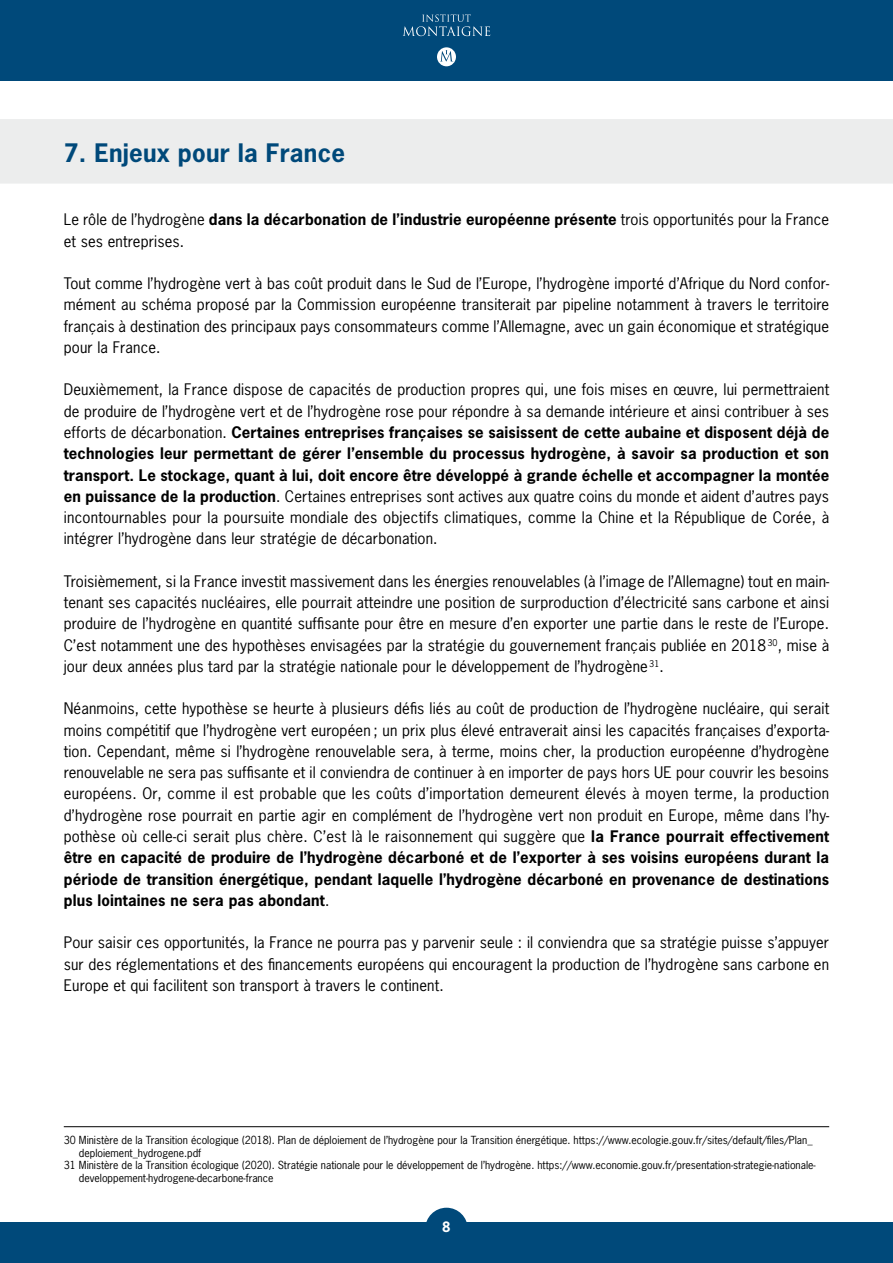
<style>
.page{position:relative;width:893px;height:1263px;background:#fff}
.page>*{position:absolute;margin:0;border:0;box-sizing:border-box;transform-origin:0 0}
._01_titre{font:700 24px "News Gothic Std";letter-spacing:.01em;color:#00497a}
._01_texte_courant_es{font:15px/21.3px "News Gothic Std";letter-spacing:.01em;color:#000;text-align:justify}
.t1{font:700 13.5px "News Gothic Std";color:#fff}
._03_notes_bas_de_pag{font:10.5px/12.8px "News Gothic Std";color:#000}
.s1{font-weight:700}
</style>
<div class="page">
<div style="left:0;top:0;width:893px;height:81px;background:#00497a"></div>
<svg style="left:437px;top:47px;width:19px;height:19px"></svg>
<svg style="left:403px;top:14px;width:87px;height:22px"></svg>
<div style="left:0;top:1222px;width:893px;height:41px;background:#00497a"></div>
<div style="left:425px;top:1208px;width:43px;height:42px;background:#00497a;border-radius:50%"></div>
<div style="left:0;top:119px;width:893px;height:65px;background:#eceded"></div>
<hr style="left:64px;top:1126px;width:765px;height:1px;background:#000">
<p class="_01_titre" style="left:64px;top:137px;width:283px">7. Enjeux pour la France</p>
<p class="_01_texte_courant_es" style="left:64px;top:209px;width:767px">Le rôle de l’hydrogène <span class="s1">dans la décarbonation de l’industrie européenne présente</span> trois opportunités pour la France et ses entreprises.</p>
<p class="_01_texte_courant_es" style="left:64px;top:273px;width:767px">Tout comme l’hydrogène vert à bas coût produit dans le Sud de l’Europe, l’hydrogène importé d’Afrique du Nord confor&shy;mément au schéma proposé par la Commission européenne transiterait par pipeline notamment à travers le territoire français à destination des principaux pays consommateurs comme l’Allemagne, avec un gain économique et stratégique pour la France.</p>
<p class="_01_texte_courant_es" style="left:64px;top:379px;width:767px">Deuxièmement, la France dispose de capacités de production propres qui, une fois mises en œuvre, lui permettraient de produire de l’hydrogène vert et de l’hydrogène rose pour répondre à sa demande intérieure et ainsi contribuer à ses efforts de décarbonation. <span class="s1">Certaines entreprises françaises se saisissent de cette aubaine et disposent déjà de technologies leur permettant de gérer l’ensemble du processus hydrogène, à savoir sa production et son transport. Le stockage, quant à lui, doit encore être développé à grande échelle et accompagner la montée en puissance de la production</span>. Certaines entreprises sont actives aux quatre coins du monde et aident d’autres pays incontournables pour la poursuite mondiale des objectifs climatiques, comme la Chine et la République de Corée, à intégrer l’hydrogène dans leur stratégie de décarbonation.</p>
<p class="_01_texte_courant_es" style="left:64px;top:570px;width:767px">Troisièmement, si la France investit massivement dans les énergies renouvelables (à l’image de l’Allemagne) tout en main&shy;tenant ses capacités nucléaires, elle pourrait atteindre une position de surproduction d’électricité sans carbone et ainsi produire de l’hydrogène en quantité suffisante pour être en mesure d’en exporter une partie dans le reste de l’Europe.<br>C’est notamment une des hypothèses envisagées par la stratégie du gouvernement français publiée en 2018<sup>30</sup>, mise à jour deux années plus tard par la stratégie nationale pour le développement de l’hydrogène <sup>31</sup>.</p>
<p class="_01_texte_courant_es" style="left:64px;top:698px;width:767px">Néanmoins, cette hypothèse se heurte à plusieurs défis liés au coût de production de l’hydrogène nucléaire, qui serait moins compétitif que l’hydrogène vert européen ; un prix plus élevé entraverait ainsi les capacités françaises d’exporta&shy;tion. Cependant, même si l’hydrogène renouvelable sera, à terme, moins cher, la production européenne d’hydrogène renouvelable ne sera pas suffisante et il conviendra de continuer à en importer de pays hors UE pour couvrir les besoins européens. Or, comme il est probable que les coûts d’importation demeurent élevés à moyen terme, la production d’hydrogène rose pourrait en partie agir en complément de l’hydrogène vert non produit en Europe, même dans l’hy&shy;pothèse où celle-ci serait plus chère. C’est là le raisonnement qui suggère que <span class="s1">la France pourrait effectivement être en capacité de produire de l’hydrogène décarboné et de l’exporter à ses voisins européens durant la période de transition énergétique, pendant laquelle l’hydrogène décarboné en provenance de destinations plus lointaines ne sera pas abondant</span>.</p>
<p class="_01_texte_courant_es" style="left:64px;top:932px;width:767px">Pour saisir ces opportunités, la France ne pourra pas y parvenir seule : il conviendra que sa stratégie puisse s’appuyer sur des réglementations et des financements européens qui encouragent la production de l’hydrogène sans carbone en Europe et qui facilitent son transport à travers le continent.</p>
<p class="_03_notes_bas_de_pag" style="left:79px;top:1133px;width:735px;text-indent:-15px">30 Ministère de la Transition écologique (2018). Plan de déploiement de l’hydrogène pour la Transition énergétique. https://www.ecologie.gouv.fr/sites/default/files/Plan_ deploiement_hydrogene.pdf</p>
<p class="_03_notes_bas_de_pag" style="left:79px;top:1159px;width:738px;text-indent:-15px">31 Ministère de la Transition écologique (2020). Stratégie nationale pour le développement de l’hydrogène. https://www.economie.gouv.fr/presentation-strategie-nationale&shy;developpement-hydrogene-decarbone-france</p>
<p class="t1" style="left:442px;top:1218px;width:10px">8</p>
</div>
